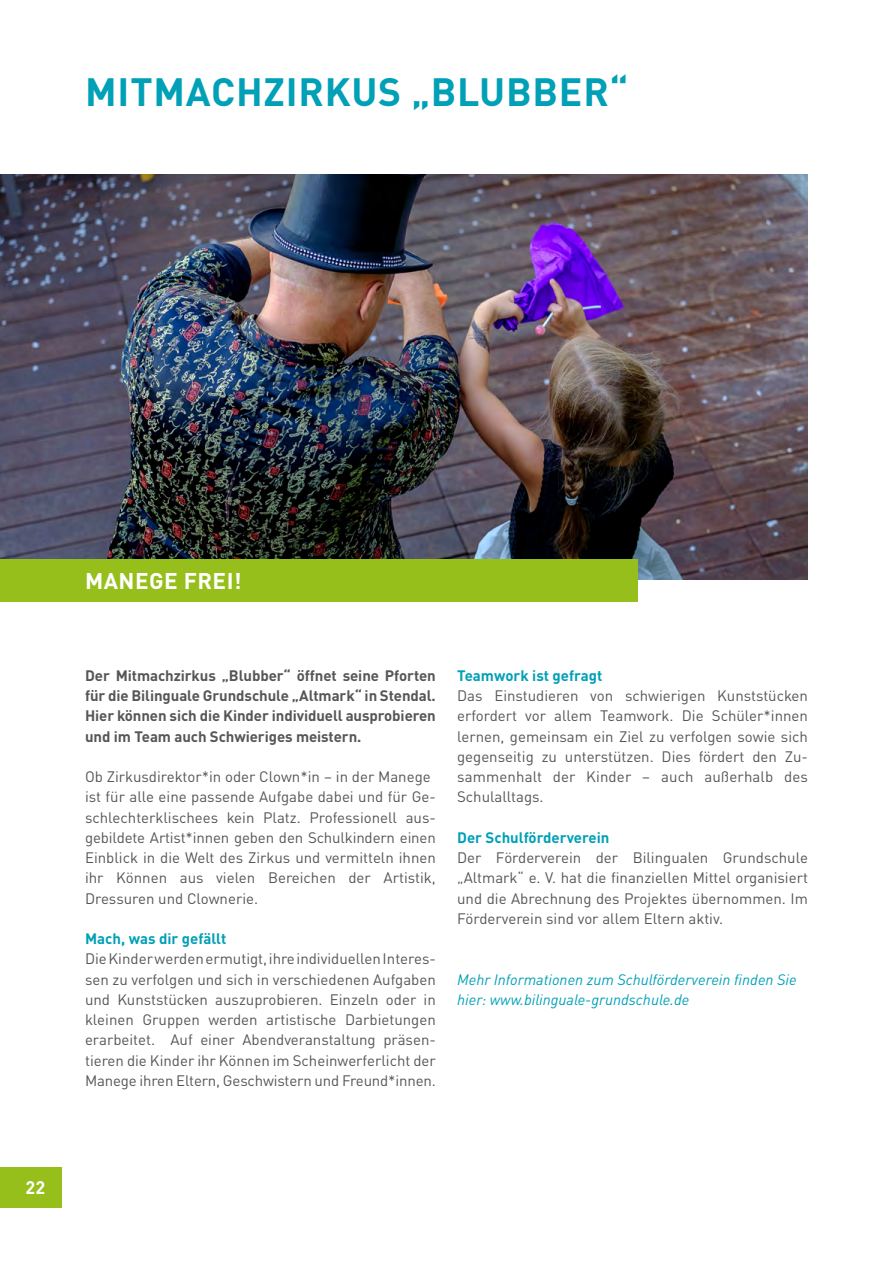
<style>
.page{position:relative;width:893px;height:1263px;background:#fff}
.page>*{position:absolute;margin:0;border:0;box-sizing:border-box;transform-origin:0 0}
.t1{font:700 39px "DIN Pro";letter-spacing:.02em;color:#00a0b7}
.t2{font:700 22.5px "DIN Pro";letter-spacing:.02em;color:#fff}
.t3{font:700 18px "DIN Pro";color:#fff}
.t4{font:15px/20.2px "DIN Pro";color:#565656}
.t5{font:700 15px/20.2px "DIN Pro";letter-spacing:-.005em;color:#565656;text-align:justify}
.t6{font:italic 15px/20.2px "DIN Pro";color:#00a0b7}
.t7{font:700 15px "DIN Pro";color:#00a0b7}
</style>
<div class="page">
<div style="left:0;top:1167px;width:62px;height:40px;background:#97bf1b"></div>
<img style="left:0;top:174px;width:808px;height:406px">
<div style="left:0;top:559px;width:638px;height:43px;background:#97bf1b"></div>
<h1 class="t1" style="left:85px;top:62px;width:544px">MITMACHZIRKUS „BLUBBER“</h1>
<p class="t3" style="left:26px;top:1173px;width:21px">22</p>
<h2 class="t2" style="left:85px;top:563px;width:158px">MANEGE FREI!</h2>
<p class="t5" style="left:85px;top:664px;width:352px">Der Mitmachzirkus „Blubber“ öffnet seine Pforten für die Bilinguale Grundschule „Altmark“ in Stendal.<br>Hier können sich die Kinder individuell ausprobieren und im Team auch Schwieriges meistern.</p>
<p class="t4" style="left:85px;top:766px;width:352px">Ob Zirkusdirektor*in oder Clown*in – in der Manege ist für alle eine passende Aufgabe dabei und für Ge&shy;schlechterklischees kein Platz. Professionell aus&shy;gebildete Artist*innen geben den Schulkindern einen Einblick in die Welt des Zirkus und vermitteln ihnen ihr Können aus vielen Bereichen der Artistik, Dressuren und Clownerie.</p>
<p class="t7" style="left:85px;top:927px;width:143px">Mach, was dir gefällt</p>
<p class="t4" style="left:85px;top:948px;width:352px;text-align:justify">Die Kinder werden ermutigt, ihre individuellen Interes&shy;sen zu verfolgen und sich in verschiedenen Aufgaben und Kunststücken auszuprobieren. Einzeln oder in kleinen Gruppen werden artistische Darbietungen erarbeitet. Auf einer Abendveranstaltung präsen&shy;tieren die Kinder ihr Können im Scheinwerferlicht der Manege ihren Eltern, Geschwistern und Freund*innen.</p>
<p class="t7" style="left:457px;top:664px;width:147px">Teamwork ist gefragt</p>
<p class="t4" style="left:457px;top:685px;width:352px">Das Einstudieren von schwierigen Kunststücken erfordert vor allem Teamwork. Die Schüler*innen lernen, gemeinsam ein Ziel zu verfolgen sowie sich gegenseitig zu unterstützen. Dies fördert den Zu&shy;sammenhalt der Kinder – auch außerhalb des Schulalltags.</p>
<p class="t7" style="left:457px;top:826px;width:154px">Der Schulförderverein</p>
<p class="t4" style="left:457px;top:847px;width:352px;text-align:justify">Der Förderverein der Bilingualen Grundschule „Altmark“ e. V. hat die finanziellen Mittel organisiert und die Abrechnung des Projektes übernommen. Im Förderverein sind vor allem Eltern aktiv.</p>
<p class="t6" style="left:457px;top:968px;width:341px">Mehr Informationen zum Schulförderverein finden Sie hier: www.bilinguale-grundschule.de</p>
</div>
